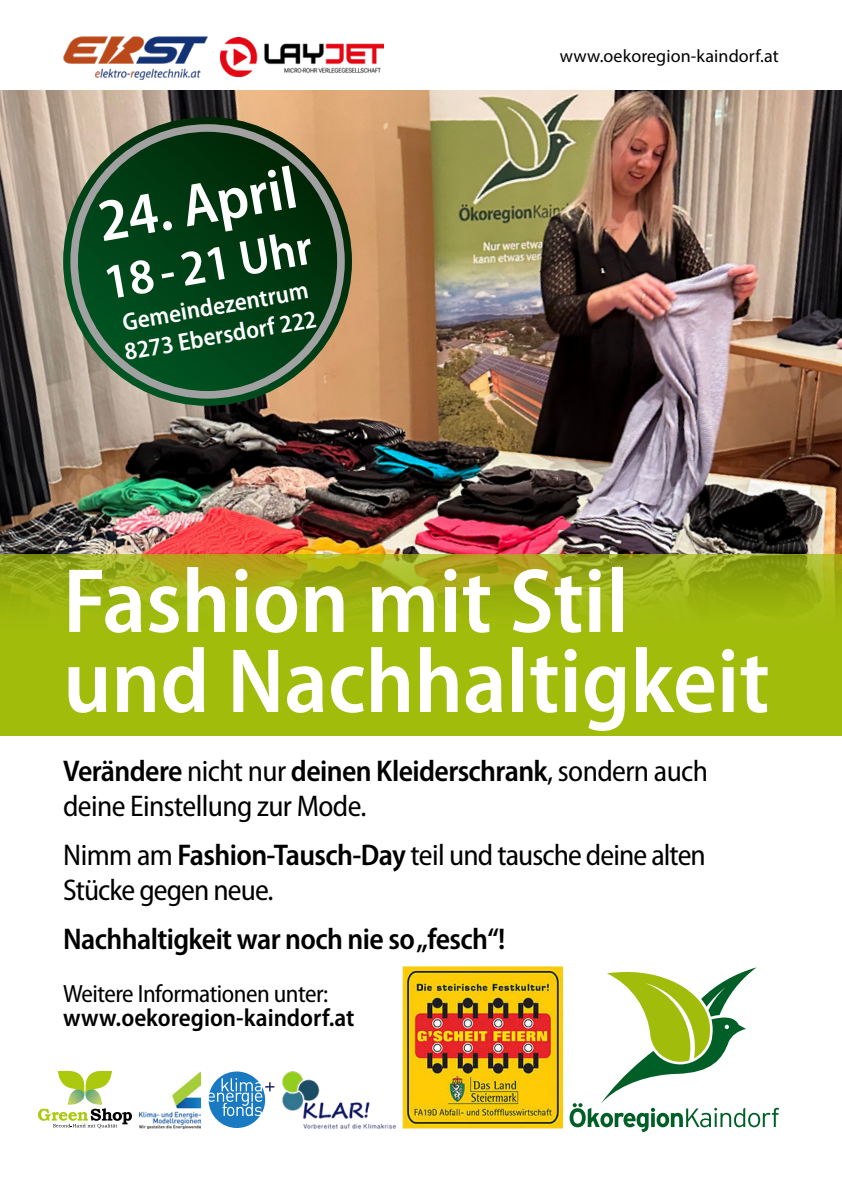
<style>
.page{position:relative;width:842px;height:1191px;background:#fff}
.page>*{position:absolute;margin:0;border:0;box-sizing:border-box;transform-origin:0 0}
.t1{font:600 semi-condensed 92px/80px "Myriad Pro";color:#fff}
.t2{font:600 semi-condensed 60px "Myriad Pro";color:#fff}
.t3{font:600 semi-condensed 50px "Myriad Pro";color:#fff}
.t4{font:semi-condensed 30px/35px "Myriad Pro";letter-spacing:-.03em;color:#000}
.t5{font:600 semi-condensed 30px "Myriad Pro";letter-spacing:-.02em;color:#000}
.t6{font:600 semi-condensed 25px/29.4px "Myriad Pro";color:#fff}
.t7{font:semi-condensed 25px "Myriad Pro";letter-spacing:-.02em;color:#000}
.t8{font:600 semi-condensed 25px "Myriad Pro";color:#000}
.t9{font:18px "Myriad Pro";letter-spacing:.005em;color:#000}
.s1{font-weight:600}
</style>
<div class="page">
<img style="left:0;top:91px;width:842px;height:463px">
<svg style="left:0;top:554px;width:842px;height:182px;background:#a0b70f"></svg>
<svg style="left:570px;top:967px;width:209px;height:165px"></svg>
<svg style="left:209px;top:1071px;width:65px;height:57px"></svg>
<img style="left:140px;top:1071px;width:60px;height:57px">
<img style="left:283px;top:1071px;width:113px;height:57px">
<img style="left:402px;top:967px;width:161px;height:161px">
<svg style="left:38px;top:1071px;width:94px;height:57px"></svg>
<svg style="left:63px;top:117px;width:289px;height:289px;background:#0b441e"></svg>
<div style="left:70px;top:124px;width:275px;height:275px;border:8px solid #a1a1a1;border-radius:50%"></div>
<img style="left:220px;top:37px;width:164px;height:40px">
<img style="left:63px;top:37px;width:144px;height:42px">
<h2 class="t2" style="left:92px;top:184px;width:202px;rotate:-10deg">24. April</h2>
<h3 class="t3" style="left:99px;top:252px;width:212px;rotate:-10deg">18 - 21 Uhr</h3>
<p class="t6" style="left:117px;top:308px;width:196px;rotate:-10deg">Gemeindezentrum<br>8273 Ebersdorf 222</p>
<p class="t9" style="left:560px;top:45px;width:220px">www.oekoregion-kaindorf.at</p>
<h1 class="t1" style="left:63px;top:559px;width:708px">Fashion mit Stil und Nachhaltigkeit</h1>
<p class="t4" style="left:63px;top:754px;width:646px"><span class="s1">Verändere</span> nicht nur <span class="s1">deinen Kleiderschrank</span>, sondern auch deine Einstellung zur Mode.</p>
<p class="t4" style="left:63px;top:838px;width:644px">Nimm am <span class="s1">Fashion-Tausch-Day</span> teil und tausche deine alten<br>Stücke gegen neue.</p>
<p class="t5" style="left:63px;top:920px;width:444px">Nachhaltigkeit war noch nie so „fesch“!</p>
<p class="t7" style="left:63px;top:980px;width:267px">Weitere Informationen unter:</p>
<p class="t8" style="left:63px;top:1001px;width:293px">www.oekoregion-kaindorf.at</p>
</div>
